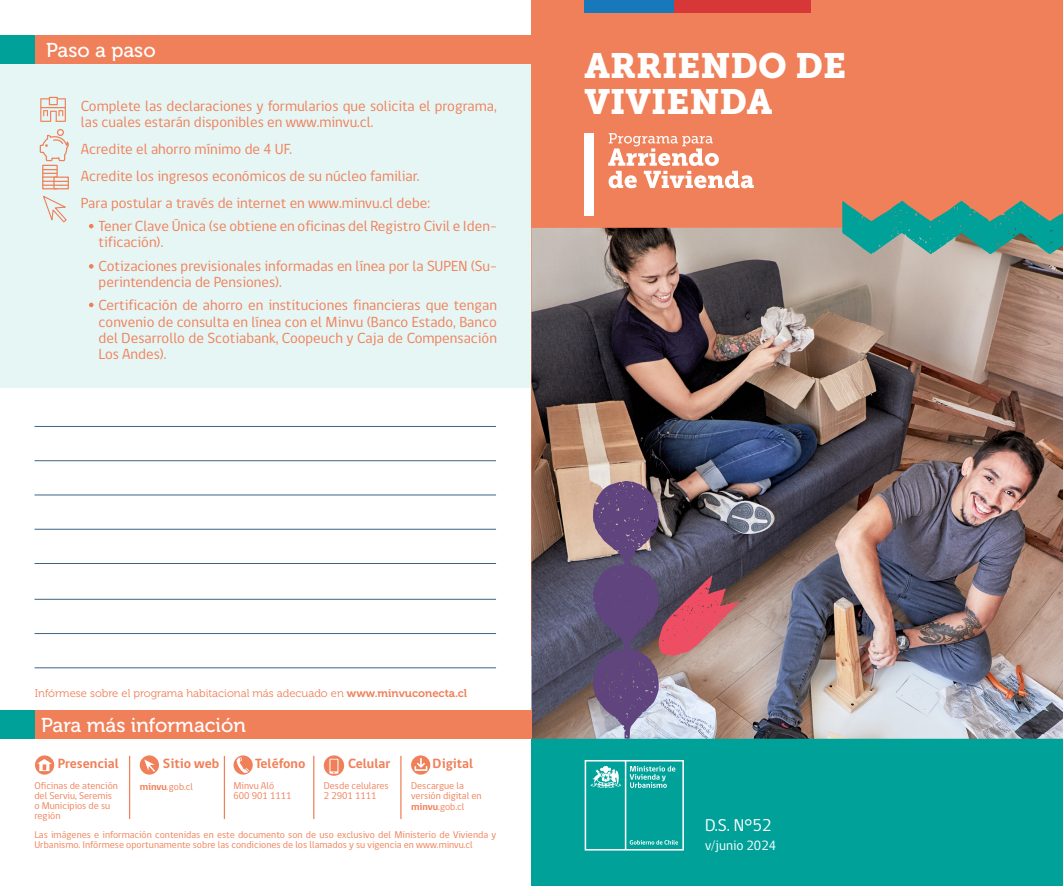
<style>
.page{position:relative;width:1063px;height:886px;background:#fff}
.page>*{position:absolute;margin:0;border:0;box-sizing:border-box;transform-origin:0 0}
.t1{font:35px/36.2px "Museo Slab 900";color:#fff}
.t2{font:20px "Museo 500";color:#fff}
.t3{font:17.5px "gob CL";color:#fff}
.t4{font:15px/16.2px "gob CL";color:#f08059}
.t5{font:700 13.75px "gob CL";color:#f08059}
.t6{font:13.75px "gob CL";color:#fff}
.t7{font:11.25px "Museo 300";color:#f08059}
.subtitulos{font:10px/10px "gob CL";color:#f08059}
.s1{font-family:"Museo 700"}
.s2{font-weight:700}
</style>
<div class="page">
<div style="left:0;top:35px;width:532px;height:353px;background:#e6f6f5"></div>
<div style="left:1px;top:35px;width:531px;height:29px;background:#f08059"></div>
<hr style="left:35px;top:460px;width:461px;height:1px;background:#3c6487">
<hr style="left:35px;top:426px;width:461px;height:1px;background:#3c6487">
<hr style="left:35px;top:599px;width:461px;height:1px;background:#3c6487">
<hr style="left:35px;top:529px;width:461px;height:1px;background:#3c6487">
<hr style="left:35px;top:667px;width:461px;height:1px;background:#3c6487">
<hr style="left:35px;top:495px;width:461px;height:1px;background:#3c6487">
<hr style="left:35px;top:633px;width:461px;height:1px;background:#3c6487">
<hr style="left:35px;top:563px;width:461px;height:1px;background:#3c6487">
<div style="left:57px;top:129px;width:7px;height:7px;border:1px solid #f08059;border-radius:50%"></div>
<svg style="left:39px;top:134px;width:30px;height:28px"></svg>
<svg style="left:43px;top:195px;width:24px;height:28px"></svg>
<div style="left:42px;top:165px;width:16px;height:24px;border:1px solid #f08059"></div>
<div style="left:53px;top:177px;width:16px;height:12px;background:#e6f6f5;border:1px solid #f08059"></div>
<svg style="left:43px;top:169px;width:25px;height:17px"></svg>
<svg style="left:40px;top:98px;width:26px;height:24px"></svg>
<div style="left:49px;top:97px;width:9px;height:8px;border:1px solid #f08059"></div>
<div style="left:532px;top:0;width:531px;height:656px;background:#f08059"></div>
<div style="left:532px;top:739px;width:531px;height:147px;background:#00a199"></div>
<img style="left:531px;top:227px;width:532px;height:512px">
<div style="left:585px;top:0;width:90px;height:13px;background:#1978b9"></div>
<div style="left:675px;top:0;width:136px;height:13px;background:#d73737"></div>
<svg style="left:842px;top:201px;width:221px;height:53px"></svg>
<svg style="left:585px;top:760px;width:99px;height:90px"></svg>
<svg style="left:608px;top:133px;width:146px;height:55px"></svg>
<div style="left:585px;top:133px;width:9px;height:82px;background:#fff"></div>
<div style="left:1px;top:710px;width:531px;height:29px;background:#f08059"></div>
<svg style="left:234px;top:755px;width:19px;height:20px"></svg>
<svg style="left:237px;top:757px;width:12px;height:16px"></svg>
<svg style="left:35px;top:755px;width:19px;height:20px"></svg>
<svg style="left:37px;top:759px;width:15px;height:12px"></svg>
<div style="left:140px;top:755px;width:19px;height:20px;background:#f08059;border-radius:50%"></div>
<svg style="left:144px;top:759px;width:11px;height:13px"></svg>
<svg style="left:411px;top:755px;width:19px;height:20px"></svg>
<svg style="left:324px;top:755px;width:20px;height:21px"></svg>
<svg style="left:329px;top:759px;width:9px;height:15px"></svg>
<hr style="left:129px;top:756px;width:1px;height:63px;background:#f08059">
<hr style="left:400px;top:756px;width:2px;height:63px;background:#f08059">
<hr style="left:224px;top:756px;width:1px;height:63px;background:#f08059">
<hr style="left:313px;top:756px;width:1px;height:63px;background:#f08059">
<svg style="left:415px;top:758px;width:12px;height:13px"></svg>
<div style="left:0;top:710px;width:35px;height:29px;background:#00a199"></div>
<div style="left:0;top:35px;width:35px;height:29px;background:#00a199"></div>
<img style="left:593px;top:481px;width:146px;height:258px">
<svg style="left:89px;top:224px;width:5px;height:4px"></svg>
<svg style="left:89px;top:264px;width:5px;height:5px"></svg>
<svg style="left:89px;top:303px;width:5px;height:4px"></svg>
<p class="t2" style="left:46px;top:39px;width:111px">Paso a paso</p>
<p class="t4" style="left:81px;top:98px;width:418px">Complete las declaraciones y formularios que solicita el programa, las cuales estarán disponibles en www.minvu.cl.</p>
<p class="t4" style="left:81px;top:141px;width:213px">Acredite el ahorro mínimo de 4 UF.</p>
<p class="t4" style="left:81px;top:168px;width:340px">Acredite los ingresos económicos de su núcleo familiar.</p>
<p class="t4" style="left:81px;top:195px;width:351px">Para postular a través de internet en www.minvu.cl debe:</p>
<p class="t4" style="left:99px;top:218px;width:400px">Tener Clave Única (se obtiene en oficinas del Registro Civil e Iden&shy;tificación).</p>
<p class="t4" style="left:99px;top:258px;width:400px">Cotizaciones previsionales informadas en línea por la SUPEN (Su&shy;perintendencia de Pensiones).</p>
<p class="t4" style="left:99px;top:297px;width:400px;text-align:justify">Certificación de ahorro en instituciones financieras que tengan convenio de consulta en línea con el Minvu (Banco Estado, Banco del Desarrollo de Scotiabank, Coopeuch y Caja de Compensación Los Andes).</p>
<p class="t1" style="left:585px;top:48px;width:263px">ARRIENDO DE<br>VIVIENDA</p>
<p class="t7" style="left:35px;top:687px;width:434px">Infórmese sobre el programa habitacional más adecuado en <span class="s1">www.minvuconecta.cl</span></p>
<p class="t2" style="left:41px;top:714px;width:206px">Para más información</p>
<p class="t5" style="left:58px;top:754px;width:63px">Presencial</p>
<p class="t5" style="left:163px;top:754px;width:58px">Sitio web</p>
<p class="t5" style="left:255px;top:754px;width:52px">Teléfono</p>
<p class="t5" style="left:348px;top:754px;width:44px">Celular</p>
<p class="t5" style="left:433px;top:754px;width:42px">Digital</p>
<p class="subtitulos" style="left:34px;top:781px;width:85px">Oficinas de atención del Serviu, Seremis o Municipios de su región</p>
<p class="subtitulos" style="left:140px;top:781px;width:55px"><span class="s2">minvu</span>.gob.cl</p>
<p class="subtitulos" style="left:411px;top:781px;width:72px">Descargue la versión digital en</p>
<p class="subtitulos" style="left:234px;top:781px;width:42px">Minvu Aló</p>
<p class="subtitulos" style="left:234px;top:791px;width:60px">600 901 1111</p>
<p class="subtitulos" style="left:324px;top:781px;width:66px">Desde celulares</p>
<p class="subtitulos" style="left:324px;top:791px;width:54px">2 2901 1111</p>
<p class="subtitulos" style="left:411px;top:802px;width:55px"><span class="s2">minvu</span>.gob.cl</p>
<p class="subtitulos" style="left:34px;top:830px;width:463px">Las imágenes e información contenidas en este documento son de uso exclusivo del Ministerio de Vivienda y<br>Urbanismo. Infórmese oportunamente sobre las condiciones de los llamados y su vigencia en www.minvu.cl</p>
<p class="t3" style="left:705px;top:813px;width:68px">D.S. N°52</p>
<p class="t6" style="left:705px;top:836px;width:73px">v/junio 2024</p>
</div>
